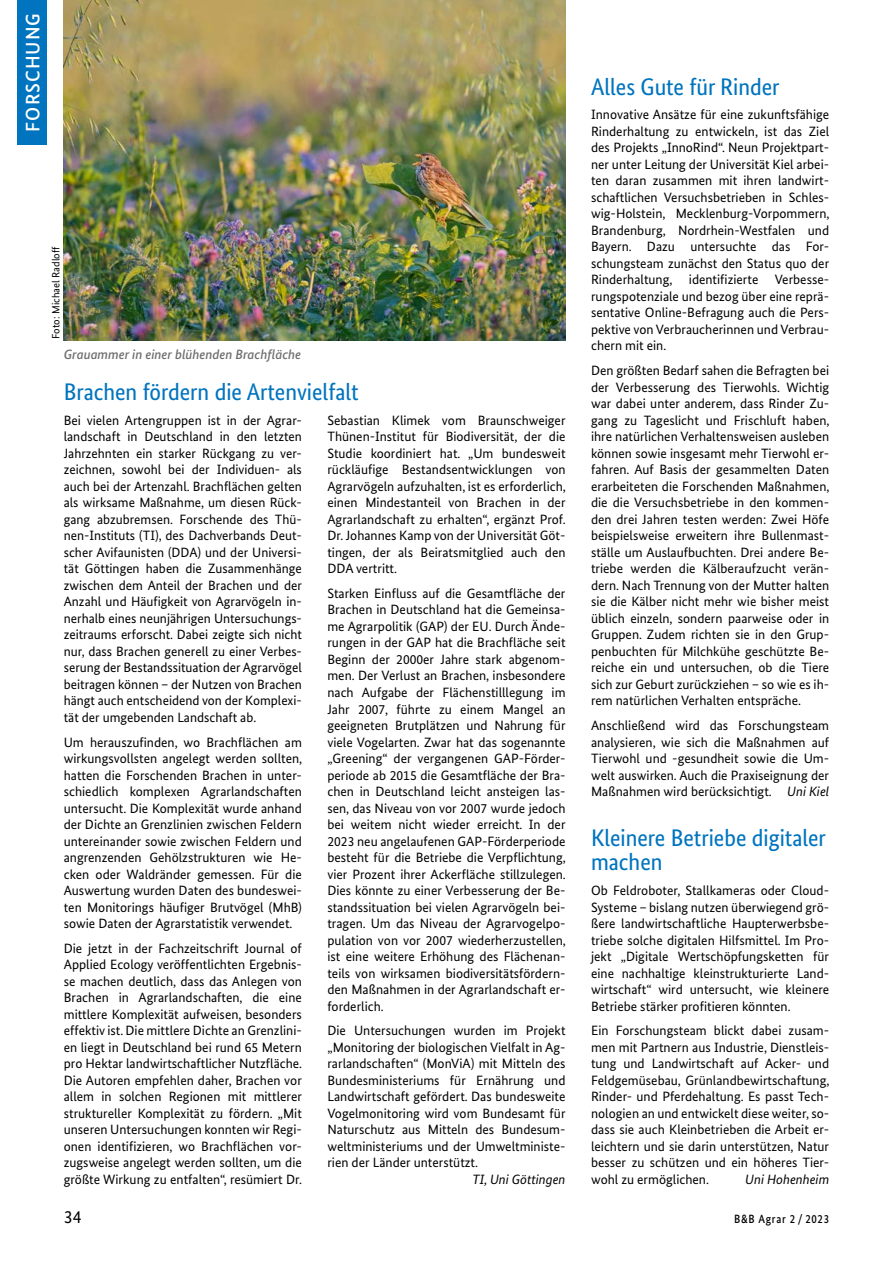
<style>
.page{position:relative;width:893px;height:1263px;background:#fff}
.page>*{position:absolute;margin:0;border:0;box-sizing:border-box;transform-origin:0 0}
.t1{font:24px/24.8px "Bundes Sans Cond";color:#0074be;scale:1.05 1}
.t2{font:500 19.5px "Bundes Sans";letter-spacing:.05em;color:#fff}
.t3{font:18px "Bundes Sans";color:#000}
.t4{font:13.5px/16.5px "Bundes Sans";color:#000;text-align:justify}
.t5{font:italic 500 13.5px "Bundes Sans";color:#6e6e6e}
.t6{font:italic 13.5px "Bundes Sans";color:#000}
.t7{font:500 12px "Bundes Sans";letter-spacing:.07em;color:#000;scale:.9 1}
.t8{font:10.5px "Bundes Sans";color:#000}
.s1{font-style:italic}
</style>
<div class="page">
<img style="left:64px;top:0;width:502px;height:341px">
<div style="left:17px;top:0;width:30px;height:145px;background:#0074be"></div>
<h2 class="t2" style="left:21px;top:132px;width:120px;rotate:-90deg">FORSCHUNG</h2>
<p class="t8" style="left:50px;top:339px;width:94px;rotate:-90deg">Foto: Michael Radloff</p>
<p class="t5" style="left:64px;top:346px;width:239px">Grauammer in einer blühenden Brachfläche</p>
<h1 class="t1" style="left:64px;top:379px;width:282px">Brachen fördern die Artenvielfalt</h1>
<p class="t4" style="left:64px;top:412px;width:240px">Bei vielen Artengruppen ist in der Agrar&shy;landschaft in Deutschland in den letzten Jahrzehnten ein starker Rückgang zu ver&shy;zeichnen, sowohl bei der Individuen- als auch bei der Artenzahl. Brachflächen gelten als wirksame Maßnahme, um diesen Rück&shy;gang abzubremsen. Forschende des Thü&shy;nen-Instituts (TI), des Dachverbands Deut&shy;scher Avifaunisten (DDA) und der Universi&shy;tät Göttingen haben die Zusammenhänge zwischen dem Anteil der Brachen und der Anzahl und Häufigkeit von Agrarvögeln in&shy;nerhalb eines neunjährigen Untersuchungs&shy;zeitraums erforscht. Dabei zeigte sich nicht nur, dass Brachen generell zu einer Verbes&shy;serung der Bestandssituation der Agrarvögel beitragen können – der Nutzen von Brachen hängt auch entscheidend von der Komplexi&shy;tät der umgebenden Landschaft ab.</p>
<p class="t4" style="left:64px;top:733px;width:240px">Um herauszufinden, wo Brachflächen am wirkungsvollsten angelegt werden sollten, hatten die Forschenden Brachen in unter&shy;schiedlich komplexen Agrarlandschaften untersucht. Die Komplexität wurde anhand der Dichte an Grenzlinien zwischen Feldern untereinander sowie zwischen Feldern und angrenzenden Gehölzstrukturen wie He&shy;cken oder Waldränder gemessen. Für die Auswertung wurden Daten des bundeswei&shy;ten Monitorings häufiger Brutvögel (MhB) sowie Daten der Agrarstatistik verwendet.</p>
<p class="t4" style="left:64px;top:940px;width:240px">Die jetzt in der Fachzeitschrift Journal of Applied Ecology veröffentlichten Ergebnis&shy;se machen deutlich, dass das Anlegen von Brachen in Agrarlandschaften, die eine mittlere Komplexität aufweisen, besonders effektiv ist. Die mittlere Dichte an Grenzlini&shy;en liegt in Deutschland bei rund 65 Metern pro Hektar landwirtschaftlicher Nutzfläche.<br>Die Autoren empfehlen daher, Brachen vor allem in solchen Regionen mit mittlerer struktureller Komplexität zu fördern. „Mit unseren Untersuchungen konnten wir Regi&shy;onen identifizieren, wo Brachflächen vor&shy;zugsweise angelegt werden sollten, um die größte Wirkung zu entfalten“, resümiert Dr.</p>
<p class="t4" style="left:327px;top:412px;width:240px">Sebastian Klimek vom Braunschweiger Thünen-Institut für Biodiversität, der die Studie koordiniert hat. „Um bundesweit rückläufige Bestandsentwicklungen von Agrarvögeln aufzuhalten, ist es erforderlich, einen Mindestanteil von Brachen in der Agrarlandschaft zu erhalten“, ergänzt Prof.<br>Dr. Johannes Kamp von der Universität Göt&shy;tingen, der als Beiratsmitglied auch den DDA vertritt.</p>
<p class="t4" style="left:327px;top:585px;width:240px">Starken Einfluss auf die Gesamtfläche der Brachen in Deutschland hat die Gemeinsa&shy;me Agrarpolitik (GAP) der EU. Durch Ände&shy;rungen in der GAP hat die Brachfläche seit Beginn der 2000er Jahre stark abgenom&shy;men. Der Verlust an Brachen, insbesondere nach Aufgabe der Flächenstilllegung im Jahr 2007, führte zu einem Mangel an geeigneten Brutplätzen und Nahrung für viele Vogelarten. Zwar hat das sogenannte „Greening“ der vergangenen GAP-Förder&shy;periode ab 2015 die Gesamtfläche der Bra&shy;chen in Deutschland leicht ansteigen las&shy;sen, das Niveau von vor 2007 wurde jedoch bei weitem nicht wieder erreicht. In der 2023 neu angelaufenen GAP-Förderperiode besteht für die Betriebe die Verpflichtung, vier Prozent ihrer Ackerfläche stillzulegen.<br>Dies könnte zu einer Verbesserung der Be&shy;standssituation bei vielen Agrarvögeln bei&shy;tragen. Um das Niveau der Agrarvogelpo&shy;pulation von vor 2007 wiederherzustellen, ist eine weitere Erhöhung des Flächenan&shy;teils von wirksamen biodiversitätsfördern&shy;den Maßnahmen in der Agrarlandschaft er&shy;forderlich.</p>
<p class="t4" style="left:327px;top:1022px;width:240px">Die Untersuchungen wurden im Projekt „Monitoring der biologischen Vielfalt in Ag&shy;rarlandschaften“ (MonViA) mit Mitteln des Bundesministeriums für Ernährung und Landwirtschaft gefördert. Das bundesweite Vogelmonitoring wird vom Bundesamt für Naturschutz aus Mitteln des Bundesum&shy;weltministeriums und der Umweltministe&shy;rien der Länder unterstützt.</p>
<p class="t6" style="left:472px;top:1171px;width:95px">TI, Uni Göttingen</p>
<h1 class="t1" style="left:591px;top:74px;width:181px">Alles Gute für Rinder</h1>
<p class="t4" style="left:591px;top:106px;width:240px">Innovative Ansätze für eine zukunftsfähige Rinderhaltung zu entwickeln, ist das Ziel des Projekts „InnoRind“. Neun Projektpart&shy;ner unter Leitung der Universität Kiel arbei&shy;ten daran zusammen mit ihren landwirt&shy;schaftlichen Versuchsbetrieben in Schles&shy;wig-Holstein, Mecklenburg-Vorpommern, Brandenburg, Nordrhein-Westfalen und Bayern. Dazu untersuchte das For&shy;schungsteam zunächst den Status quo der Rinderhaltung, identifizierte Verbesse&shy;rungspotenziale und bezog über eine reprä&shy;sentative Online-Befragung auch die Pers&shy;pektive von Verbraucherinnen und Verbrau&shy;chern mit ein.</p>
<p class="t4" style="left:591px;top:362px;width:240px">Den größten Bedarf sahen die Befragten bei der Verbesserung des Tierwohls. Wichtig war dabei unter anderem, dass Rinder Zu&shy;gang zu Tageslicht und Frischluft haben, ihre natürlichen Verhaltensweisen ausleben können sowie insgesamt mehr Tierwohl er&shy;fahren. Auf Basis der gesammelten Daten erarbeiteten die Forschenden Maßnahmen, die die Versuchsbetriebe in den kommen&shy;den drei Jahren testen werden: Zwei Höfe beispielsweise erweitern ihre Bullenmast&shy;ställe um Auslaufbuchten. Drei andere Be&shy;triebe werden die Kälberaufzucht verän&shy;dern. Nach Trennung von der Mutter halten sie die Kälber nicht mehr wie bisher meist üblich einzeln, sondern paarweise oder in Gruppen. Zudem richten sie in den Grup&shy;penbuchten für Milchkühe geschützte Be&shy;reiche ein und untersuchen, ob die Tiere sich zur Geburt zurückziehen – so wie es ih&shy;rem natürlichen Verhalten entspräche.</p>
<p class="t4" style="left:591px;top:717px;width:240px">Anschließend wird das Forschungsteam analysieren, wie sich die Maßnahmen auf Tierwohl und -gesundheit sowie die Um&shy;welt auswirken. Auch die Praxiseignung der Maßnahmen wird berücksichtigt. <span class="s1">Uni Kiel</span></p>
<h1 class="t1" style="left:591px;top:825px;width:225px">Kleinere Betriebe digitaler machen</h1>
<p class="t4" style="left:591px;top:882px;width:240px">Ob Feldroboter, Stallkameras oder Cloud-Systeme – bislang nutzen überwiegend grö&shy;ßere landwirtschaftliche Haupterwerbsbe&shy;triebe solche digitalen Hilfsmittel. Im Pro&shy;jekt „Digitale Wertschöpfungsketten für eine nachhaltige kleinstrukturierte Land&shy;wirtschaft“ wird untersucht, wie kleinere Betriebe stärker profitieren könnten.</p>
<p class="t4" style="left:591px;top:1022px;width:240px">Ein Forschungsteam blickt dabei zusam&shy;men mit Partnern aus Industrie, Dienstleis&shy;tung und Landwirtschaft auf Acker- und Feldgemüsebau, Grünlandbewirtschaftung, Rinder- und Pferdehaltung. Es passt Tech&shy;nologien an und entwickelt diese weiter, so&shy;dass sie auch Kleinbetrieben die Arbeit er&shy;leichtern und sie darin unterstützen, Natur besser zu schützen und ein höheres Tier&shy;wohl zu ermöglichen.</p>
<p class="t6" style="left:745px;top:1171px;width:85px">Uni Hohenheim</p>
<h3 class="t3" style="left:64px;top:1206px;width:19px">34</h3>
<p class="t7" style="left:734px;top:1212px;width:107px">B&amp;B Agrar 2 / 2023</p>
</div>
